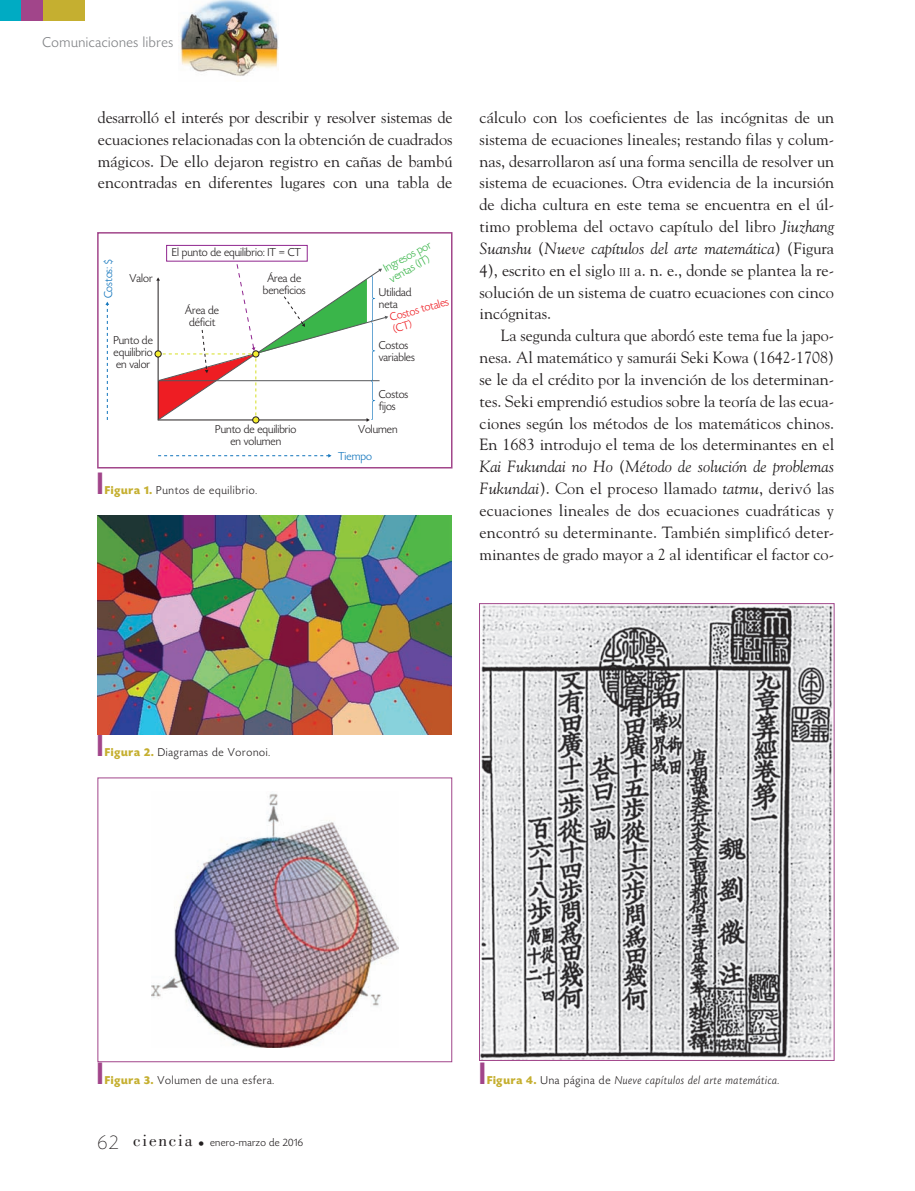
<style>
.page{position:relative;width:915px;height:1191px;background:#fff}
.page>*{position:absolute;margin:0;border:0;box-sizing:border-box;transform-origin:0 0}
.t1{font:16.2px/21.8px "Goudy";color:#231f20;text-align:justify}
.t2{font:300 15px "Today HEF";letter-spacing:.04em;color:#808285}
.t3{font:300 12px/12px "Today HEF";color:#231f20}
.t4{font:300 12px "Today HEF";letter-spacing:.06em;color:#231f20}
.t5{font:italic 300 12px "Today HEF";letter-spacing:.06em;color:#231f20}
.t6{font:300 12px/12px "Today HEF";color:#3ab54a}
.t7{font:300 12px/11.9px "Today HEF";color:#ee1d23}
.t8{font:300 12px "Today HEF";color:#1074bc}
.t9{font:300 11.25px "Today HEF";letter-spacing:.03em;color:#231f20}
.s1{color:#a1458a}
.s2{font-weight:700;color:#c5af30}
.s3{font-style:italic}
.s4{font-size:11.4px}
.s5{font-weight:200;font-size:21px}
.s6{font-family:"Bodoni";font-weight:400;font-size:17.25px}
.s7{font-weight:200;font-size:13.5px}
.s8{font-weight:700;font-style:normal;color:#c5af30}
.s9{font-style:normal}
</style>
<div class="page">
<div style="left:0;top:0;width:21px;height:21px;background:#00abc3"></div>
<div style="left:43px;top:0;width:42px;height:21px;background:#c5af30"></div>
<div style="left:21px;top:0;width:22px;height:21px;background:#a1458a"></div>
<img style="left:180px;top:0;width:98px;height:76px">
<div style="left:252px;top:416px;width:7px;height:7px;border:1px solid #231f20;border-radius:50%"></div>
<div style="left:154px;top:350px;width:7px;height:7px;border:1px solid #231f20;border-radius:50%"></div>
<svg style="left:155px;top:245px;width:233px;height:177px"></svg>
<svg style="left:158px;top:454px;width:173px;height:3px"></svg>
<svg style="left:105px;top:302px;width:4px;height:118px"></svg>
<div style="left:97px;top:232px;width:355px;height:236px;border:2px solid #a1458a"></div>
<img style="left:98px;top:516px;width:353px;height:218px">
<img style="left:151px;top:793px;width:247px;height:254px">
<div style="left:97px;top:777px;width:355px;height:285px;border:1px solid #a1458a"></div>
<img style="left:481px;top:605px;width:351px;height:453px">
<p class="t2" style="left:43px;top:34px;width:132px">Comunicaciones libres</p>
<p class="t1" style="left:98px;top:106px;width:356px">desarrolló el interés por describir y resolver sistemas de ecuaciones relacionadas con la obtención de cuadrados mágicos. De ello dejaron registro en cañas de bambú encontradas en diferentes lugares con una tabla de</p>
<p class="t8" style="left:102px;top:298px;width:40px;rotate:-90deg">Costos: $</p>
<p class="t3" style="left:129px;top:273px;width:25px">Valor</p>
<p class="t3" style="left:113px;top:335px;width:41px;text-align:justify">Punto de equilibrio en valor</p>
<p class="t3" style="left:172px;top:247px;width:131px">El punto de equilibrio: IT = CT</p>
<p class="t3" style="left:185px;top:304px;width:35px;text-align:center">Área de déficit</p>
<p class="t3" style="left:263px;top:273px;width:44px;text-align:center">Área de beneficios</p>
<p class="t3" style="left:215px;top:424px;width:82px;text-align:center">Punto de equilibrio en volumen</p>
<p class="t4" style="left:98px;top:484px;width:160px"><span class="s1">■</span> <span class="s2">Figura 1.</span> Puntos de equilibrio.</p>
<p class="t6" style="left:381px;top:263px;width:54px;rotate:-28deg">Ingresos por ventas (IT)</p>
<p class="t3" style="left:378px;top:286px;width:34px">Utilidad neta</p>
<p class="t7" style="left:388px;top:312px;width:62px;rotate:-16deg">Costos totales (CT)</p>
<p class="t3" style="left:378px;top:339px;width:37px">Costos variables</p>
<p class="t3" style="left:378px;top:388px;width:31px">Costos fijos</p>
<p class="t3" style="left:358px;top:424px;width:41px">Volumen</p>
<p class="t8" style="left:338px;top:450px;width:35px">Tiempo</p>
<p class="t1" style="left:479px;top:106px;width:356px">cálculo con los coeficientes de las incógnitas de un sistema de ecuaciones lineales; restando filas y colum&shy;nas, desarrollaron así una forma sencilla de resolver un sistema de ecuaciones. Otra evidencia de la incursión de dicha cultura en este tema se encuentra en el úl&shy;timo problema del octavo capítulo del libro <span class="s3">Jiuzhang Suanshu</span> (<span class="s3">Nueve capítulos del arte matemática</span>) (Figura 4), escrito en el siglo <span class="s4">iii</span> a. n. e., donde se plantea la re&shy;solución de un sistema de cuatro ecuaciones con cinco incógnitas.</p>
<p class="t1" style="left:479px;top:324px;width:356px;text-indent:21px">La segunda cultura que abordó este tema fue la japo&shy;nesa. Al matemático y samurái Seki Kowa (1642-1708) se le da el crédito por la invención de los determinan&shy;tes. Seki emprendió estudios sobre la teoría de las ecua&shy;ciones según los métodos de los matemáticos chinos.<br>En 1683 introdujo el tema de los determinantes en el <span class="s3">Kai Fukundai no Ho</span> (<span class="s3">Método de solución de problemas Fukundai</span>). Con el proceso llamado <span class="s3">tatmu</span>, derivó las ecuaciones lineales de dos ecuaciones cuadráticas y encontró su determinante. También simplificó deter&shy;minantes de grado mayor a 2 al identificar el factor co-</p>
<p class="t4" style="left:98px;top:746px;width:174px"><span class="s1">■</span> <span class="s2">Figura 2.</span> Diagramas de Voronoi.</p>
<p class="t4" style="left:98px;top:1073px;width:178px"><span class="s1">■</span> <span class="s2">Figura 3.</span> Volumen de una esfera.</p>
<p class="t9" style="left:98px;top:1136px;width:206px"><span class="s5">62</span> <span class="s6">ciencia</span> <span class="s7">•</span> enero-marzo de 2016</p>
<p class="t5" style="left:480px;top:1073px;width:300px"><span class="s1">■</span> <span class="s8">Figura 4.</span> <span class="s9">Una página de</span> Nueve capítulos del arte matemática.</p>
</div>
